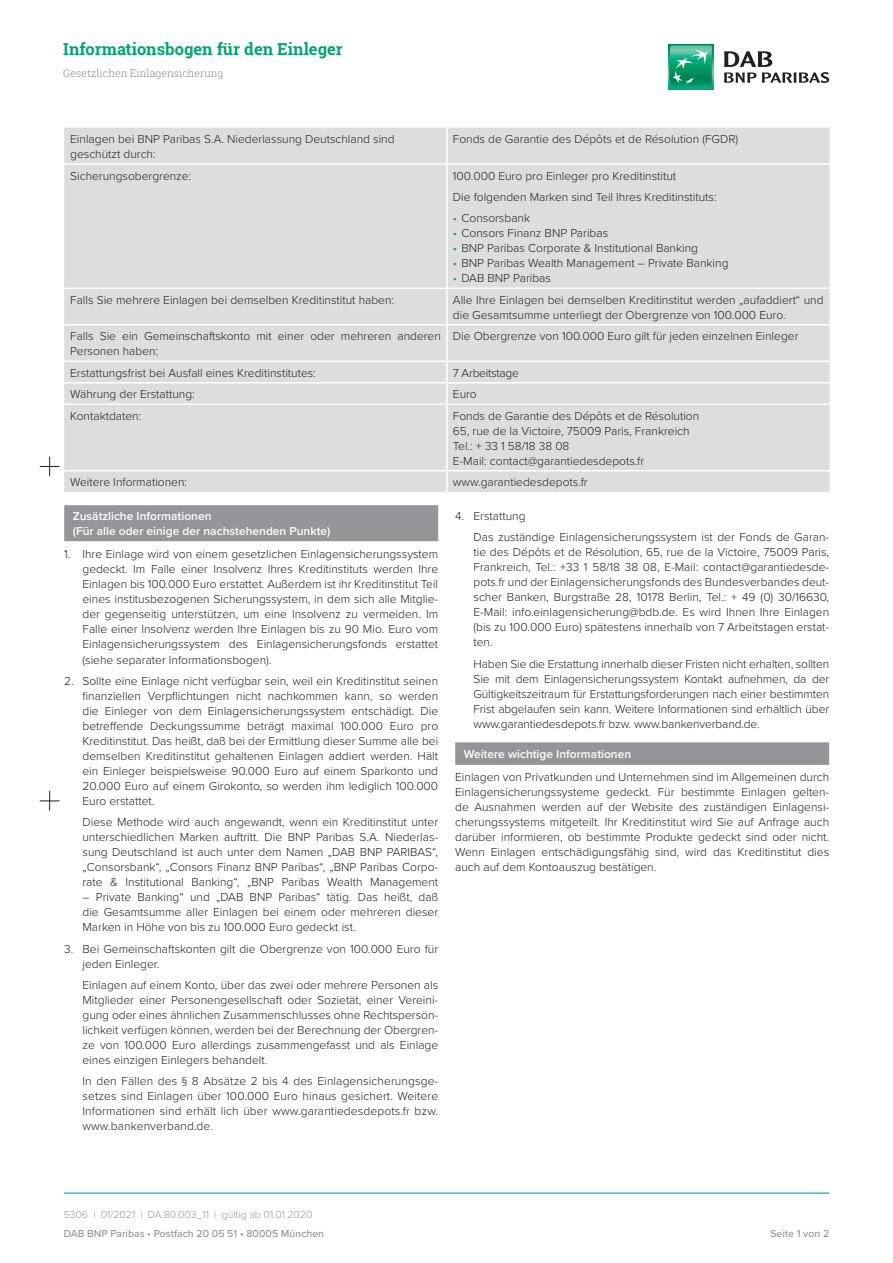
<style>
.page{position:relative;width:893px;height:1263px;background:#fff}
.page>*{position:absolute;margin:0;border:0;box-sizing:border-box;transform-origin:0 0}
.t1{font:700 16.5px "Roboto Slab";color:#00a66e}
.DAB_Copy_8{font:300 12px/15px "Proxima Nova";color:#231f20;text-align:justify}
.DAB_Abschnitt_Grau_Z{font:600 12px/15px "Proxima Nova";color:#fff}
.DAB_Abschnitt_Grau_8{font:600 12px "Proxima Nova";color:#fff}
.DAB_Copy_8-2{font:300 12px "Proxima Nova";letter-spacing:-.02em;color:#231f20}
.t2{font:500 10.5px "Proxima Nova";color:#939598}
.t3{font:300 10.5px "Proxima Nova";color:#939598}
.t4{font:300 10.5px "Roboto Slab";color:#8a8a8e}
.s1{color:#00a66e}
</style>
<div class="page">
<hr style="left:64px;top:1192px;width:765px;height:2px;background:#29c0da">
<svg style="left:668px;top:45px;width:45px;height:44px"></svg>
<svg style="left:669px;top:45px;width:43px;height:43px;background:#2cab81"></svg>
<svg style="left:724px;top:51px;width:105px;height:32px"></svg>
<div style="left:64px;top:128px;width:766px;height:364px;background:#dcdddf"></div>
<hr style="left:446px;top:128px;width:2px;height:35px;background:#fff">
<hr style="left:64px;top:163px;width:383px;height:2px;background:#fff">
<hr style="left:447px;top:163px;width:383px;height:2px;background:#fff">
<hr style="left:446px;top:165px;width:2px;height:123px;background:#fff">
<hr style="left:64px;top:288px;width:383px;height:1px;background:#fff">
<hr style="left:447px;top:288px;width:383px;height:1px;background:#fff">
<hr style="left:446px;top:289px;width:2px;height:35px;background:#fff">
<hr style="left:64px;top:324px;width:383px;height:2px;background:#fff">
<hr style="left:447px;top:324px;width:383px;height:2px;background:#fff">
<hr style="left:446px;top:326px;width:2px;height:34px;background:#fff">
<hr style="left:64px;top:360px;width:383px;height:2px;background:#fff">
<hr style="left:447px;top:360px;width:383px;height:2px;background:#fff">
<hr style="left:446px;top:362px;width:2px;height:20px;background:#fff">
<hr style="left:64px;top:382px;width:383px;height:1px;background:#fff">
<hr style="left:447px;top:382px;width:383px;height:1px;background:#fff">
<hr style="left:446px;top:383px;width:2px;height:20px;background:#fff">
<hr style="left:64px;top:403px;width:383px;height:2px;background:#fff">
<hr style="left:447px;top:403px;width:383px;height:2px;background:#fff">
<hr style="left:446px;top:405px;width:2px;height:65px;background:#fff">
<hr style="left:64px;top:470px;width:383px;height:1px;background:#fff">
<hr style="left:447px;top:470px;width:383px;height:1px;background:#fff">
<hr style="left:446px;top:471px;width:2px;height:21px;background:#fff">
<div style="left:64px;top:505px;width:374px;height:36px;background:#939598"></div>
<div style="left:455px;top:742px;width:374px;height:23px;background:#939598"></div>
<svg style="left:40px;top:457px;width:20px;height:19px"></svg>
<svg style="left:40px;top:791px;width:20px;height:20px"></svg>
<h1 class="t1" style="left:63px;top:38px;width:281px">Informationsbogen für den Einleger</h1>
<p class="t4" style="left:63px;top:66px;width:162px">Gesetzlichen Einlagensicherung</p>
<p class="DAB_Copy_8" style="left:70px;top:131px;width:326px">Einlagen bei BNP Paribas S.A. Niederlassung Deutschland sind geschützt durch:</p>
<p class="DAB_Copy_8" style="left:453px;top:131px;width:287px">Fonds de Garantie des Dépôts et de Résolution (FGDR)</p>
<p class="DAB_Copy_8" style="left:70px;top:167px;width:123px">Sicherungsobergrenze:</p>
<p class="DAB_Copy_8" style="left:453px;top:167px;width:225px">100.000 Euro pro Einleger pro Kreditinstitut</p>
<p class="DAB_Copy_8" style="left:453px;top:189px;width:265px">Die folgenden Marken sind Teil Ihres Kreditinstituts:</p>
<p class="DAB_Copy_8" style="left:453px;top:210px;width:79px"><span class="s1">•</span> Consorsbank</p>
<p class="DAB_Copy_8" style="left:453px;top:225px;width:157px"><span class="s1">•</span> Consors Finanz BNP Paribas</p>
<p class="DAB_Copy_8" style="left:453px;top:240px;width:247px"><span class="s1">•</span> BNP Paribas Corporate &amp; Institutional Banking</p>
<p class="DAB_Copy_8" style="left:453px;top:255px;width:277px"><span class="s1">•</span> BNP Paribas Wealth Management – Private Banking</p>
<p class="DAB_Copy_8" style="left:453px;top:270px;width:100px"><span class="s1">•</span> DAB BNP Paribas</p>
<p class="DAB_Copy_8" style="left:70px;top:292px;width:325px">Falls Sie mehrere Einlagen bei demselben Kreditinstitut haben:</p>
<p class="DAB_Copy_8" style="left:453px;top:292px;width:372px">Alle Ihre Einlagen bei demselben Kreditinstitut werden „aufaddiert“ und die Gesamtsumme unterliegt der Obergrenze von 100.000 Euro.</p>
<p class="DAB_Copy_8" style="left:70px;top:328px;width:372px">Falls Sie ein Gemeinschaftskonto mit einer oder mehreren anderen<br>Personen haben:</p>
<p class="DAB_Copy_8" style="left:453px;top:328px;width:347px">Die Obergrenze von 100.000 Euro gilt für jeden einzelnen Einleger</p>
<p class="DAB_Copy_8" style="left:70px;top:365px;width:247px">Erstattungsfrist bei Ausfall eines Kreditinstitutes:</p>
<p class="DAB_Copy_8-2" style="left:453px;top:364px;width:68px">7 Arbeitstage</p>
<p class="DAB_Copy_8" style="left:70px;top:386px;width:126px">Währung der Erstattung:</p>
<p class="DAB_Copy_8" style="left:453px;top:386px;width:25px">Euro</p>
<p class="DAB_Copy_8" style="left:70px;top:408px;width:73px">Kontaktdaten:</p>
<p class="DAB_Copy_8" style="left:453px;top:408px;width:248px">Fonds de Garantie des Dépôts et de Résolution</p>
<p class="DAB_Copy_8" style="left:453px;top:423px;width:238px">65, rue de la Victoire, 75009 Paris, Frankreich</p>
<p class="DAB_Copy_8" style="left:453px;top:438px;width:118px">Tel.: + 33 1 58/18 38 08</p>
<p class="DAB_Copy_8" style="left:453px;top:453px;width:193px">E-Mail: contact@garantiedesdepots.fr</p>
<p class="DAB_Copy_8" style="left:70px;top:474px;width:118px">Weitere Informationen:</p>
<p class="DAB_Copy_8" style="left:453px;top:474px;width:136px">www.garantiedesdepots.fr</p>
<p class="DAB_Abschnitt_Grau_Z" style="left:73px;top:508px;width:259px">Zusätzliche Informationen<br>(Für alle oder einige der nachstehenden Punkte)</p>
<p class="DAB_Copy_8" style="left:82px;top:546px;width:357px;text-indent:-18px">1. Ihre Einlage wird von einem gesetzlichen Einlagensicherungssystem gedeckt. Im Falle einer Insolvenz Ihres Kreditinstituts werden Ihre Einlagen bis 100.000 Euro erstattet. Außerdem ist ihr Kreditinstitut Teil eines institusbezogenen Sicherungssystem, in dem sich alle Mitglie&shy;der gegenseitig unterstützen, um eine Insolvenz zu vermeiden. Im Falle einer Insolvenz werden Ihre Einlagen bis zu 90 Mio. Euro vom Einlagensicherungssystem des Einlagensicherungsfonds erstattet (siehe separater Informationsbogen).</p>
<p class="DAB_Copy_8" style="left:82px;top:673px;width:357px;text-indent:-18px">2. Sollte eine Einlage nicht verfügbar sein, weil ein Kreditinstitut seinen finanziellen Verpflichtungen nicht nachkommen kann, so werden die Einleger von dem Einlagensicherungssystem entschädigt. Die betreffende Deckungssumme beträgt maximal 100.000 Euro pro Kreditinstitut. Das heißt, daß bei der Ermittlung dieser Summe alle bei demselben Kreditinstitut gehaltenen Einlagen addiert werden. Hält ein Einleger beispielsweise 90.000 Euro auf einem Sparkonto und 20.000 Euro auf einem Girokonto, so werden ihm lediglich 100.000<br>Euro erstattet.</p>
<p class="DAB_Copy_8" style="left:82px;top:814px;width:357px">Diese Methode wird auch angewandt, wenn ein Kreditinstitut unter unterschiedlichen Marken auftritt. Die BNP Paribas S.A. Niederlas&shy;sung Deutschland ist auch unter dem Namen „DAB BNP PARIBAS“, „Consorsbank“, „Consors Finanz BNP Paribas“, „BNP Paribas Corpo&shy;rate &amp; Institutional Banking“, „BNP Paribas Wealth Management</p>
<p class="DAB_Copy_8" style="left:82px;top:889px;width:357px">– Private Banking“ und „DAB BNP Paribas“ tätig. Das heißt, daß die Gesamtsumme aller Einlagen bei einem oder mehreren dieser Marken in Höhe von bis zu 100.000 Euro gedeckt ist.</p>
<p class="DAB_Copy_8" style="left:82px;top:940px;width:357px;text-indent:-18px">3. Bei Gemeinschaftskonten gilt die Obergrenze von 100.000 Euro für jeden Einleger.</p>
<p class="DAB_Copy_8" style="left:82px;top:977px;width:357px">Einlagen auf einem Konto, über das zwei oder mehrere Personen als Mitglieder einer Personengesellschaft oder Sozietät, einer Vereini&shy;gung oder eines ähnlichen Zusammenschlusses ohne Rechtspersön&shy;lichkeit verfügen können, werden bei der Berechnung der Obergren&shy;ze von 100.000 Euro allerdings zusammengefasst und als Einlage eines einzigen Einlegers behandelt.</p>
<p class="DAB_Copy_8" style="left:82px;top:1073px;width:357px">In den Fällen des § 8 Absätze 2 bis 4 des Einlagensicherungsge&shy;setzes sind Einlagen über 100.000 Euro hinaus gesichert. Weitere Informationen sind erhält lich über www.garantiedesdepots.fr bzw. www.bankenverband.de.</p>
<p class="DAB_Copy_8" style="left:455px;top:508px;width:72px">4. Erstattung</p>
<p class="DAB_Copy_8" style="left:473px;top:529px;width:357px">Das zuständige Einlagensicherungssystem ist der Fonds de Garan&shy;tie des Dépôts et de Résolution, 65, rue de la Victoire, 75009 Paris, Frankreich, Tel.: +33 1 58/18 38 08, E-Mail: contact@garantiedesde&shy;pots.fr und der Einlagensicherungsfonds des Bundesverbandes deut&shy;scher Banken, Burgstraße 28, 10178 Berlin, Tel.: + 49 (0) 30/16630, E-Mail: info.einlagensicherung@bdb.de. Es wird Ihnen Ihre Einlagen (bis zu 100.000 Euro) spätestens innerhalb von 7 Arbeitstagen erstat&shy;ten.</p>
<p class="DAB_Copy_8" style="left:473px;top:656px;width:357px">Haben Sie die Erstattung innerhalb dieser Fristen nicht erhalten, sollten Sie mit dem Einlagensicherungssystem Kontakt aufnehmen, da der Gültigkeitszeitraum für Erstattungsforderungen nach einer bestimmten Frist abgelaufen sein kann. Weitere Informationen sind erhältlich über www.garantiedesdepots.fr bzw. www.bankenverband.de.</p>
<p class="DAB_Abschnitt_Grau_8" style="left:464px;top:745px;width:169px">Weitere wichtige Informationen</p>
<p class="DAB_Copy_8" style="left:455px;top:769px;width:375px">Einlagen von Privatkunden und Unternehmen sind im Allgemeinen durch Einlagensicherungssysteme gedeckt. Für bestimmte Einlagen gelten&shy;de Ausnahmen werden auf der Website des zuständigen Einlagensi&shy;cherungssystems mitgeteilt. Ihr Kreditinstitut wird Sie auf Anfrage auch darüber informieren, ob bestimmte Produkte gedeckt sind oder nicht.<br>Wenn Einlagen entschädigungsfähig sind, wird das Kreditinstitut dies auch auf dem Kontoauszug bestätigen.</p>
<p class="t3" style="left:64px;top:1207px;width:250px">5306 | 01/2021 | DA.80.003_11 | gültig ab 01.01.2020</p>
<p class="t2" style="left:64px;top:1226px;width:262px">DAB BNP Paribas • Postfach 20 05 51 • 80005 München</p>
<p class="t2" style="left:770px;top:1226px;width:60px">Seite 1 von 2</p>
</div>
